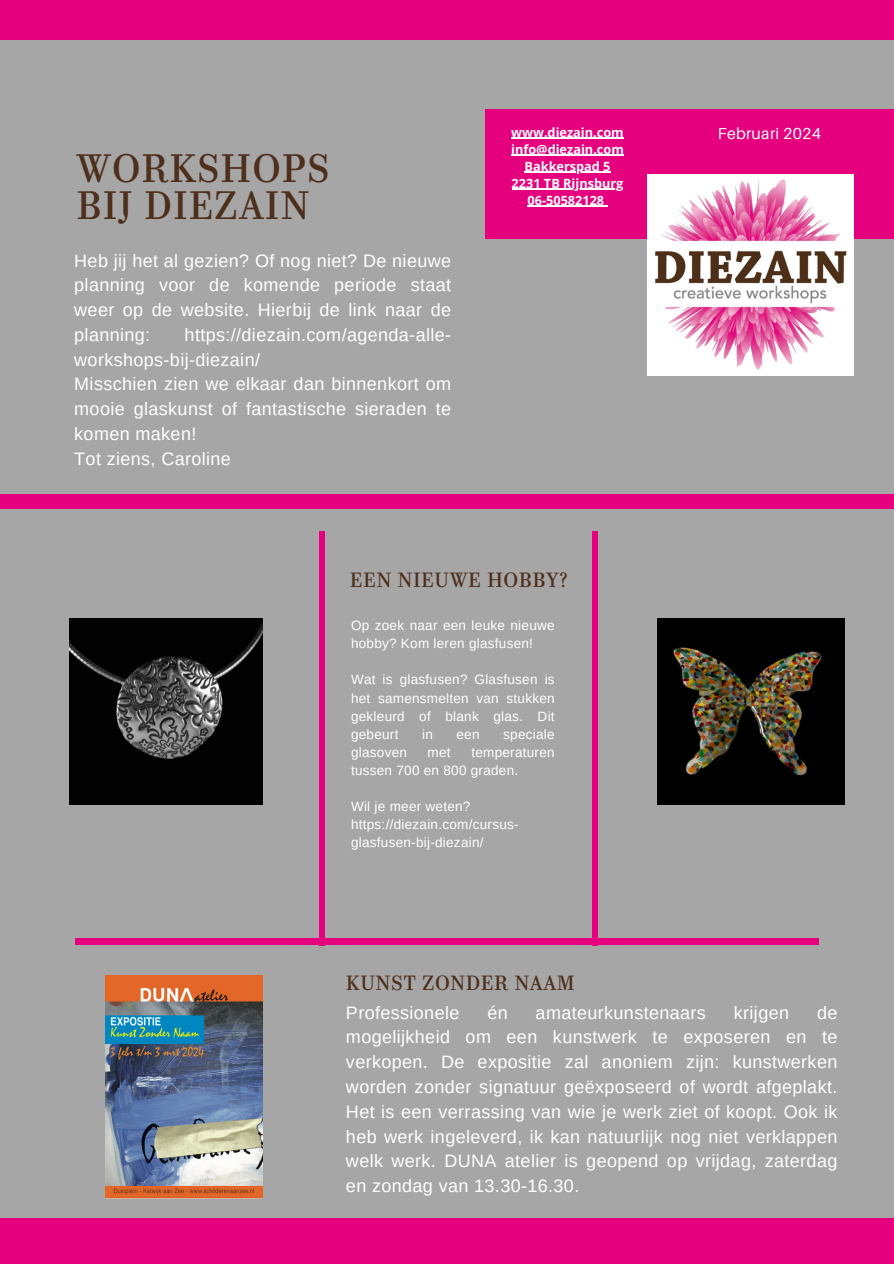
<style>
.page{position:relative;width:894px;height:1264px;background:#fff}
.page>*{position:absolute;margin:0;border:0;box-sizing:border-box;transform-origin:0 0}
.t1{font:37.5px/37.2px "Parmigiano Piccolo HL";letter-spacing:.025em;color:#4e2f1c}
.t2{font:19.5px "Parmigiano Piccolo HL";letter-spacing:.025em;color:#4e2f1c}
.t3{font:18px/24.8px "Arimo";letter-spacing:.02em;color:#fff;text-align:justify}
.t4{font:15.9px "Aileron";letter-spacing:.015em;color:#fff}
.t5{font:13.5px/18px "Arimo";letter-spacing:.02em;color:#fff}
.t6{font:700 12.75px/17px "Open Sans";color:#fff}
</style>
<div class="page">
<div style="left:0;top:0;width:893px;height:1263px;background:#a6a6a6"></div>
<div style="left:0;top:494px;width:893px;height:14px;background:#e5007e"></div>
<div style="left:0;top:0;width:893px;height:39px;background:#e5007e"></div>
<div style="left:0;top:1217px;width:893px;height:46px;background:#e5007e"></div>
<img style="left:657px;top:618px;width:187px;height:186px">
<div style="left:318px;top:531px;width:6px;height:415px;background:#e5007e"></div>
<div style="left:75px;top:938px;width:743px;height:7px;background:#e5007e"></div>
<div style="left:485px;top:109px;width:408px;height:130px;background:#e5007e"></div>
<div style="left:591px;top:531px;width:6px;height:415px;background:#e5007e"></div>
<img style="left:69px;top:618px;width:194px;height:186px">
<img style="left:647px;top:174px;width:206px;height:201px">
<hr style="left:511px;top:138px;width:112px;height:1px;background:#fff">
<hr style="left:511px;top:155px;width:112px;height:1px;background:#fff">
<hr style="left:524px;top:172px;width:86px;height:1px;background:#fff">
<hr style="left:511px;top:188px;width:112px;height:2px;background:#fff">
<hr style="left:527px;top:205px;width:77px;height:2px;background:#fff">
<img style="left:105px;top:975px;width:158px;height:223px">
<p class="t1" style="left:77px;top:149px;width:254px">WORKSHOPS<br>BIJ DIEZAIN</p>
<p class="t3" style="left:74px;top:248px;width:378px">Heb jij het al gezien? Of nog niet? De nieuwe planning voor de komende periode staat weer op de website. Hierbij de link naar de planning:</p>
<p class="t3" style="left:74px;top:322px;width:378px;text-align:left;text-indent:110px">https://diezain.com/agenda-alle&shy;workshops-bij-diezain/<br>Misschien zien we elkaar dan binnenkort om mooie glaskunst of fantastische sieraden te komen maken!<br>Tot ziens, Caroline</p>
<p class="t6" style="left:511px;top:123px;width:114px">www.diezain.com info@diezain.com</p>
<p class="t6" style="left:524px;top:157px;width:87px">Bakkerspad 5</p>
<h2 class="t6" style="left:511px;top:174px;width:113px;text-align:center">2231 TB Rijnsburg<br>06-50582128</h2>
<p class="t2" style="left:349px;top:568px;width:219px">EEN NIEUWE HOBBY?</p>
<p class="t5" style="left:351px;top:616px;width:205px">Op zoek naar een leuke nieuwe hobby? Kom leren glasfusen!</p>
<p class="t5" style="left:351px;top:670px;width:205px;text-align:justify">Wat is glasfusen? Glasfusen is het samensmelten van stukken gekleurd of blank glas. Dit gebeurt</p>
<p class="t5" style="left:422px;top:724px;width:12px">in</p>
<p class="t5" style="left:456px;top:724px;width:25px">een</p>
<p class="t5" style="left:503px;top:724px;width:53px">speciale</p>
<p class="t5" style="left:351px;top:742px;width:57px">glasoven</p>
<p class="t5" style="left:427px;top:742px;width:25px">met</p>
<p class="t5" style="left:351px;top:742px;width:205px;text-indent:120px">temperaturen tussen 700 en 800 graden.</p>
<p class="t5" style="left:351px;top:796px;width:121px">Wil je meer weten?</p>
<p class="t5" style="left:351px;top:814px;width:169px">https://diezain.com/cursus&shy;glasfusen-bij-diezain/</p>
<p class="t2" style="left:346px;top:970px;width:230px">KUNST ZONDER NAAM</p>
<h3 class="t4" style="left:717px;top:124px;width:104px">Februari 2024</h3>
<h2 class="t3" style="left:346px;top:1000px;width:115px">Professionele</h2>
<h2 class="t3" style="left:487px;top:1000px;width:22px">én</h2>
<h2 class="t3" style="left:535px;top:1000px;width:172px">amateurkunstenaars</h2>
<h2 class="t3" style="left:733px;top:1000px;width:57px">krijgen</h2>
<h2 class="t3" style="left:346px;top:1000px;width:493px;text-indent:471px">de mogelijkheid om een kunstwerk te exposeren en te verkopen. De expositie zal anoniem zijn: kunstwerken worden zonder signatuur geëxposeerd of wordt afgeplakt.<br>Het is een verrassing van wie je werk ziet of koopt. Ook ik heb werk ingeleverd, ik kan natuurlijk nog niet verklappen welk werk. DUNA atelier is geopend op vrijdag, zaterdag en zondag van 13.30-16.30.</h2>
</div>
